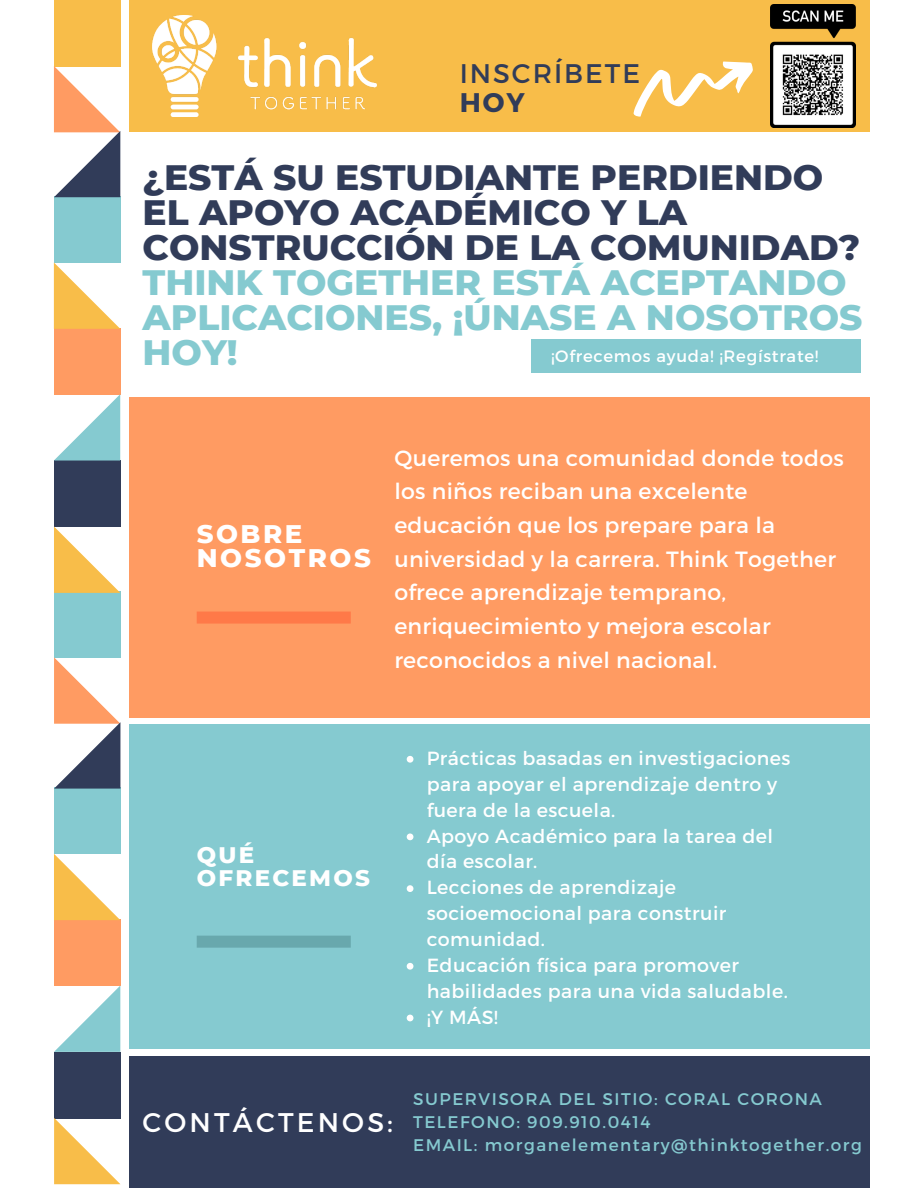
<style>
.page{position:relative;width:918px;height:1188px;background:#fff}
.page>*{position:absolute;margin:0;border:0;box-sizing:border-box;transform-origin:0 0}
.t1{font:800 36px/34.8px "Montserrat";color:#313c59}
.t2{font:27px "Montserrat";letter-spacing:.12em;color:#fff}
.t3{font:27px "Montserrat";letter-spacing:.075em;color:#313c59}
.t4{font:700 27px "Montserrat";color:#313c59}
.t5{font:800 25.95px/24.8px "Montserrat";letter-spacing:.1em;color:#fff}
.t6{font:800 22.95px "Montserrat";letter-spacing:.1em;color:#fff}
.t7{font:22.05px/33.8px "Montserrat";letter-spacing:.015em;color:#fff}
.t8{font:19.05px/25.8px "Montserrat";letter-spacing:.025em;color:#fff}
.t9{font:16.8px "Montserrat";letter-spacing:.09em;color:#85cad0}
.t10{font:16.5px "Montserrat";letter-spacing:.045em;color:#fff}
.s1{color:#85cad0}
</style>
<div class="page">
<div style="left:54px;top:0;width:66px;height:66px;background:#f8bd49"></div>
<div style="left:54px;top:591px;width:66px;height:67px;background:#85cad0"></div>
<div style="left:54px;top:196px;width:66px;height:67px;background:#85cad0"></div>
<div style="left:54px;top:788px;width:66px;height:66px;background:#85cad0"></div>
<div style="left:54px;top:461px;width:66px;height:66px;background:#313c59"></div>
<div style="left:54px;top:1052px;width:66px;height:66px;background:#313c59"></div>
<div style="left:54px;top:328px;width:66px;height:66px;background:#ff9b62"></div>
<div style="left:54px;top:919px;width:66px;height:67px;background:#ff9b62"></div>
<svg style="left:54px;top:66px;width:66px;height:131px"></svg>
<svg style="left:54px;top:657px;width:66px;height:132px"></svg>
<svg style="left:54px;top:394px;width:66px;height:67px"></svg>
<svg style="left:54px;top:986px;width:66px;height:66px"></svg>
<svg style="left:54px;top:262px;width:66px;height:67px"></svg>
<svg style="left:54px;top:854px;width:66px;height:66px"></svg>
<svg style="left:54px;top:527px;width:66px;height:66px"></svg>
<svg style="left:54px;top:1118px;width:66px;height:66px"></svg>
<div style="left:129px;top:1056px;width:741px;height:132px;background:#313c59"></div>
<div style="left:129px;top:725px;width:741px;height:324px;background:#85cad0"></div>
<div style="left:129px;top:397px;width:741px;height:321px;background:#ff9b62"></div>
<div style="left:129px;top:0;width:741px;height:132px;background:#f8bd49"></div>
<svg style="left:197px;top:612px;width:154px;height:12px;background:#ff7a48"></svg>
<svg style="left:197px;top:936px;width:154px;height:12px;background:#68a8ae"></svg>
<img style="left:152px;top:15px;width:224px;height:101px">
<div style="left:531px;top:340px;width:329px;height:33px;background:#85cad0"></div>
<svg style="left:634px;top:62px;width:119px;height:55px"></svg>
<img style="left:770px;top:5px;width:86px;height:122px">
<svg style="left:407px;top:756px;width:6px;height:7px"></svg>
<svg style="left:407px;top:834px;width:6px;height:6px"></svg>
<svg style="left:407px;top:885px;width:6px;height:7px"></svg>
<svg style="left:407px;top:963px;width:6px;height:7px"></svg>
<svg style="left:407px;top:1015px;width:6px;height:6px"></svg>
<p class="t3" style="left:460px;top:56px;width:182px">INSCRÍBETE</p>
<p class="t4" style="left:460px;top:85px;width:67px">HOY</p>
<p class="t1" style="left:143px;top:160px;width:721px">¿ESTÁ SU ESTUDIANTE PERDIENDO<br>EL APOYO ACADÉMICO Y LA<br>CONSTRUCCIÓN DE LA COMUNIDAD?<br><span class="s1">THINK TOGETHER ESTÁ ACEPTANDO<br>APLICACIONES, ¡ÚNASE A NOSOTROS<br>HOY!</span></p>
<p class="t10" style="left:551px;top:346px;width:269px">¡Ofrecemos ayuda! ¡Regístrate!</p>
<p class="t5" style="left:197px;top:521px;width:176px">SOBRE<br>NOSOTROS</p>
<p class="t7" style="left:394px;top:440px;width:451px">Queremos una comunidad donde todos los niños reciban una excelente educación que los prepare para la universidad y la carrera. Think Together ofrece aprendizaje temprano, enriquecimiento y mejora escolar reconocidos a nivel nacional.</p>
<p class="t6" style="left:197px;top:841px;width:59px">QUÉ</p>
<p class="t6" style="left:197px;top:864px;width:175px">OFRECEMOS</p>
<p class="t8" style="left:427px;top:744px;width:365px">Prácticas basadas en investigaciones para apoyar el aprendizaje dentro y fuera de la escuela.</p>
<p class="t8" style="left:427px;top:822px;width:348px">Apoyo Académico para la tarea del día escolar.</p>
<p class="t8" style="left:427px;top:874px;width:301px">Lecciones de aprendizaje socioemocional para construir comunidad.</p>
<p class="t8" style="left:427px;top:951px;width:363px">Educación física para promover habilidades para una vida saludable.</p>
<p class="t8" style="left:427px;top:1003px;width:73px">¡Y MÁS!</p>
<p class="t2" style="left:143px;top:1105px;width:252px">CONTÁCTENOS:</p>
<p class="t9" style="left:413px;top:1089px;width:410px">SUPERVISORA DEL SITIO: CORAL CORONA</p>
<p class="t9" style="left:413px;top:1111px;width:239px">TELEFONO: 909.910.0414</p>
<p class="t9" style="left:413px;top:1134px;width:450px">EMAIL: morganelementary@thinktogether.org</p>
</div>
